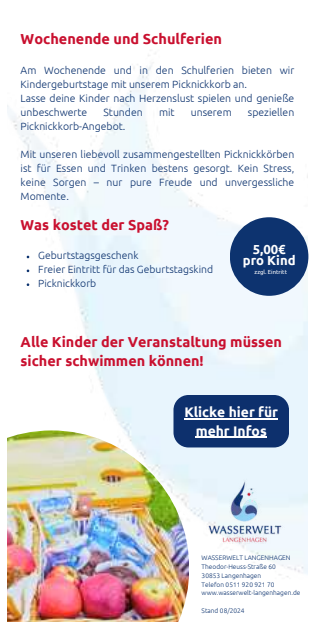
<style>
.page{position:relative;width:315px;height:630px;background:#fff}
.page>*{position:absolute;margin:0;border:0;box-sizing:border-box;transform-origin:0 0}
.t1{font:700 14.4px/19.2px "Ubuntu";color:#c9102f}
.t2{font:700 14px/18.4px "Ubuntu";color:#fff;text-align:center}
.t3{font:700 13.2px/10.8px "Ubuntu";color:#fff;text-align:center}
.t4{font:300 10.4px/14px "Ubuntu";color:#0d336f}
.t5{font:300 6.4px/8.8px "Ubuntu";color:#0d336f}
.t6{font:6px "Ubuntu";color:#fff}
</style>
<div class="page">
<img style="left:7px;top:53px;width:302px;height:524px">
<img style="left:7px;top:430px;width:182px;height:192px">
<div style="left:230px;top:217px;width:78px;height:79px;background:#0d336f;border-radius:50%"></div>
<img style="left:202px;top:475px;width:87px;height:75px">
<div style="left:173px;top:395px;width:116px;height:52px;background:#0d306d;border-radius:15px"></div>
<hr style="left:184px;top:418px;width:94px;height:1px;background:#fff">
<hr style="left:196px;top:437px;width:71px;height:1px;background:#fff">
<h1 class="t1" style="left:21px;top:29px;width:203px">Wochenende und Schulferien</h1>
<p class="t4" style="left:21px;top:63px;width:275px">Am Wochenende und in den Schulferien bieten wir Kindergeburtstage mit unserem Picknickkorb an.<br>Lasse deine Kinder nach Herzenslust spielen und genieße unbeschwerte</p>
<p class="t4" style="left:104px;top:105px;width:41px">Stunden</p>
<p class="t4" style="left:159px;top:105px;width:17px">mit</p>
<p class="t4" style="left:191px;top:105px;width:42px">unserem</p>
<p class="t4" style="left:248px;top:105px;width:48px">speziellen</p>
<p class="t4" style="left:21px;top:119px;width:106px">Picknickkorb-Angebot.</p>
<p class="t4" style="left:21px;top:147px;width:275px;text-align:justify">Mit unseren liebevoll zusammengestellten Picknickkörben ist für Essen und Trinken bestens gesorgt. Kein Stress, keine Sorgen – nur pure Freude und unvergessliche Momente.</p>
<h1 class="t1" style="left:21px;top:215px;width:150px">Was kostet der Spaß?</h1>
<p class="t4" style="left:38px;top:248px;width:176px">Geburtstagsgeschenk<br>Freier Eintritt für das Geburtstagskind<br>Picknickkorb</p>
<p class="t3" style="left:243px;top:244px;width:54px">5,00€ pro Kind</p>
<p class="t6" style="left:255px;top:268px;width:34px">zzgl. Eintritt</p>
<h1 class="t1" style="left:21px;top:332px;width:263px">Alle Kinder der Veranstaltung müssen sicher schwimmen können!</h1>
<h2 class="t2" style="left:184px;top:403px;width:95px">Klicke hier für mehr Infos</h2>
<p class="t5" style="left:202px;top:553px;width:100px">WASSERWELT LANGENHAGEN<br>Theodor-Heuss-Straße 60<br>30853 Langenhagen<br>Telefon 0511 920 921 70 www.wasserwelt-langenhagen.de</p>
<p class="t5" style="left:202px;top:606px;width:44px">Stand 08/2024</p>
</div>
